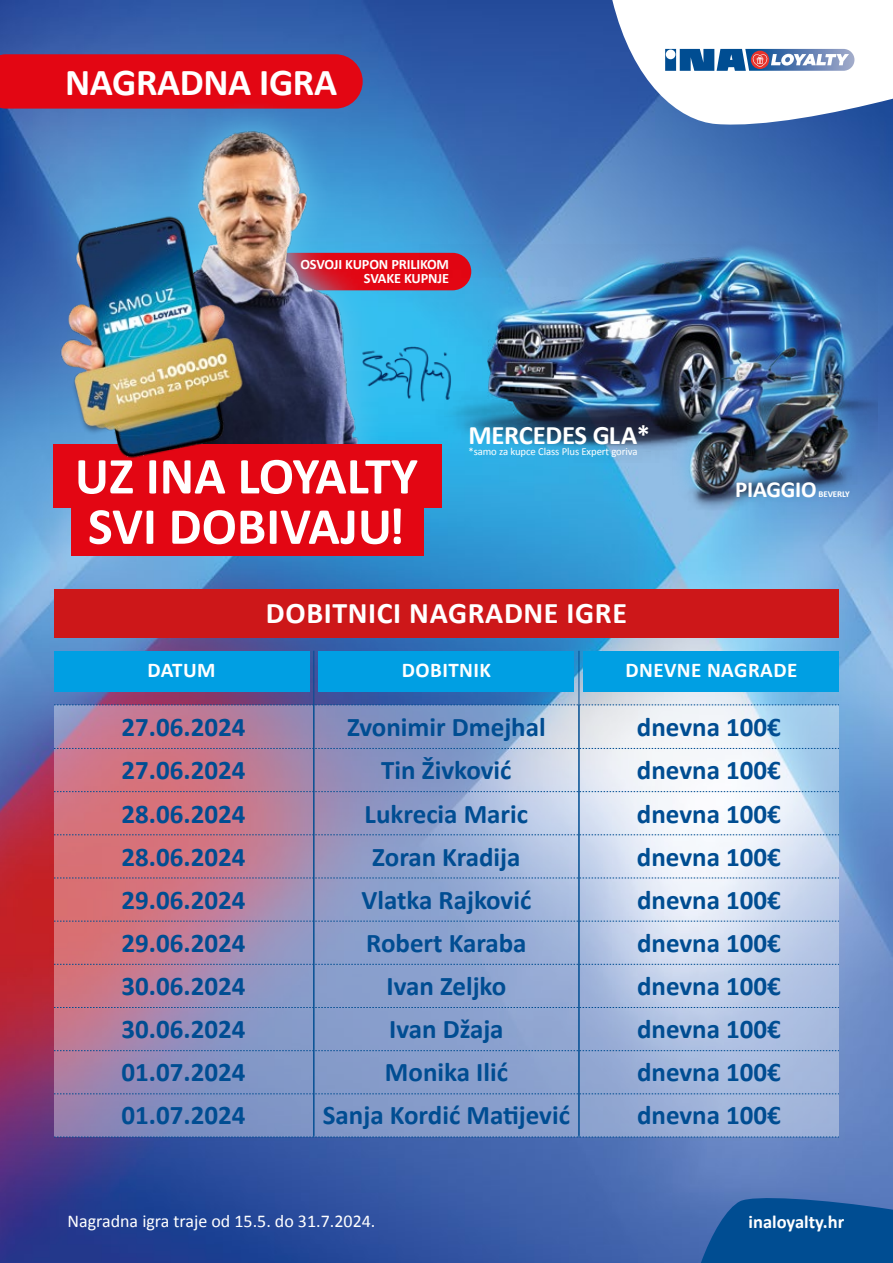
<style>
.page{position:relative;width:893px;height:1263px;background:#fff}
.page>*{position:absolute;margin:0;border:0;box-sizing:border-box;transform-origin:0 0}
.t1{font:700 52.2px/50.2px "Calibri";color:#fff}
.t2{font:700 38.1px "Calibri";letter-spacing:-.01em;color:#fff}
.t3{font:700 30px "Calibri";letter-spacing:.02em;color:#fff}
.t4{font:700 27px "Calibri";color:#004d92}
.t5{font:700 26.7px "Calibri";letter-spacing:-.01em;color:#fff}
.t6{font:700 22.95px "Calibri";letter-spacing:-.01em;color:#fff}
.t7{font:700 21px "Calibri";letter-spacing:.02em;color:#fff}
.t8{font:700 18.45px "Calibri";color:#fff}
.t9{font:18px "Calibri";color:#fff}
.t10{font:700 14.25px/13.6px "Calibri";letter-spacing:-.01em;color:#fff;text-align:right}
.t11{font:10.8px "Calibri";letter-spacing:-.01em;color:#fff}
.t12{font:700 9px "Calibri";letter-spacing:-.01em;color:#fff}
</style>
<div class="page">
<img style="left:1px;top:0;width:892px;height:1263px">
<svg style="left:54px;top:706px;width:784px;height:430px;background:#ada8c7"></svg>
<div style="left:0;top:54px;width:363px;height:55px;background:#e30613"></div>
<svg style="left:612px;top:0;width:281px;height:127px"></svg>
<svg style="left:701px;top:1195px;width:192px;height:68px;background:#0e5398"></svg>
<div style="left:54px;top:589px;width:785px;height:48px;background:#cd1719"></div>
<svg style="left:54px;top:705px;width:785px;height:1px"></svg>
<svg style="left:54px;top:748px;width:785px;height:1px"></svg>
<svg style="left:54px;top:791px;width:785px;height:1px"></svg>
<svg style="left:54px;top:834px;width:785px;height:1px"></svg>
<svg style="left:54px;top:878px;width:785px;height:1px"></svg>
<svg style="left:54px;top:921px;width:785px;height:1px"></svg>
<svg style="left:54px;top:964px;width:785px;height:1px"></svg>
<svg style="left:54px;top:1007px;width:785px;height:1px"></svg>
<svg style="left:54px;top:1050px;width:785px;height:1px"></svg>
<svg style="left:54px;top:1093px;width:785px;height:1px"></svg>
<svg style="left:54px;top:1137px;width:785px;height:1px"></svg>
<hr style="left:314px;top:651px;width:1px;height:486px;background:#004d92">
<hr style="left:579px;top:651px;width:1px;height:486px;background:#004d92">
<div style="left:319px;top:651px;width:255px;height:40px;background:#009fe3"></div>
<div style="left:584px;top:651px;width:255px;height:40px;background:#009fe3"></div>
<div style="left:54px;top:651px;width:255px;height:40px;background:#009fe3"></div>
<div style="left:206px;top:253px;width:265px;height:37px;background:#e30613;border-radius:19px"></div>
<svg style="left:101px;top:98px;width:290px;height:346px;background:#6278aa"></svg>
<img style="left:131px;top:126px;width:231px;height:318px">
<div style="left:53px;top:444px;width:389px;height:64px;background:#e30613"></div>
<div style="left:71px;top:501px;width:353px;height:55px;background:#e30613"></div>
<img style="left:55px;top:211px;width:203px;height:247px">
<img style="left:361px;top:345px;width:59px;height:58px">
<img style="left:420px;top:237px;width:458px;height:226px">
<img style="left:663px;top:340px;width:215px;height:182px">
<h2 class="t2" style="left:65px;top:58px;width:274px">NAGRADNA IGRA</h2>
<p class="t10" style="left:300px;top:257px;width:150px">OSVOJI KUPON PRILIKOM<br>SVAKE KUPNJE</p>
<h1 class="t1" style="left:75px;top:451px;width:345px">UZ INA LOYALTY<br>SVI DOBIVAJU!</h1>
<p class="t5" style="left:468px;top:418px;width:183px">MERCEDES GLA*</p>
<p class="t11" style="left:468px;top:444px;width:171px">*samo za kupce Class Plus Expert goriva</p>
<p class="t3" style="left:266px;top:594px;width:363px">DOBITNICI NAGRADNE IGRE</p>
<p class="t6" style="left:735px;top:475px;width:83px">PIAGGIO</p>
<p class="t12" style="left:818px;top:489px;width:33px">BEVERLY</p>
<p class="t7" style="left:148px;top:657px;width:69px">DATUM</p>
<p class="t7" style="left:402px;top:657px;width:91px">DOBITNIK</p>
<p class="t7" style="left:625px;top:657px;width:173px">DNEVNE NAGRADE</p>
<p class="t4" style="left:122px;top:710px;width:125px">27.06.2024</p>
<p class="t4" style="left:347px;top:710px;width:200px">Zvonimir Dmejhal</p>
<p class="t4" style="left:637px;top:710px;width:145px">dnevna 100€</p>
<p class="t4" style="left:122px;top:753px;width:125px">27.06.2024</p>
<p class="t4" style="left:381px;top:753px;width:132px">Tin Živković</p>
<p class="t4" style="left:637px;top:753px;width:145px">dnevna 100€</p>
<p class="t4" style="left:122px;top:796px;width:125px">28.06.2024</p>
<p class="t4" style="left:365px;top:796px;width:165px">Lukrecia Maric</p>
<p class="t4" style="left:637px;top:796px;width:145px">dnevna 100€</p>
<p class="t4" style="left:122px;top:839px;width:125px">28.06.2024</p>
<p class="t4" style="left:372px;top:839px;width:150px">Zoran Kradija</p>
<p class="t4" style="left:637px;top:839px;width:145px">dnevna 100€</p>
<p class="t4" style="left:122px;top:882px;width:125px">29.06.2024</p>
<p class="t4" style="left:361px;top:882px;width:171px">Vlatka Rajković</p>
<p class="t4" style="left:637px;top:882px;width:145px">dnevna 100€</p>
<p class="t4" style="left:122px;top:926px;width:125px">29.06.2024</p>
<p class="t4" style="left:366px;top:926px;width:162px">Robert Karaba</p>
<p class="t4" style="left:637px;top:926px;width:145px">dnevna 100€</p>
<p class="t4" style="left:122px;top:969px;width:125px">30.06.2024</p>
<p class="t4" style="left:386px;top:969px;width:121px">Ivan Zeljko</p>
<p class="t4" style="left:637px;top:969px;width:145px">dnevna 100€</p>
<p class="t4" style="left:122px;top:1012px;width:125px">30.06.2024</p>
<p class="t4" style="left:389px;top:1012px;width:116px">Ivan Džaja</p>
<p class="t4" style="left:637px;top:1012px;width:145px">dnevna 100€</p>
<p class="t4" style="left:122px;top:1055px;width:125px">01.07.2024</p>
<p class="t4" style="left:385px;top:1055px;width:125px">Monika Ilić</p>
<p class="t4" style="left:637px;top:1055px;width:145px">dnevna 100€</p>
<p class="t4" style="left:122px;top:1098px;width:125px">01.07.2024</p>
<p class="t4" style="left:323px;top:1098px;width:249px">Sanja Kordić Matijević</p>
<p class="t4" style="left:637px;top:1098px;width:145px">dnevna 100€</p>
<p class="t9" style="left:68px;top:1210px;width:309px">Nagradna igra traje od 15.5. do 31.7.2024.</p>
<p class="t8" style="left:748px;top:1209px;width:97px">inaloyalty.hr</p>
</div>
